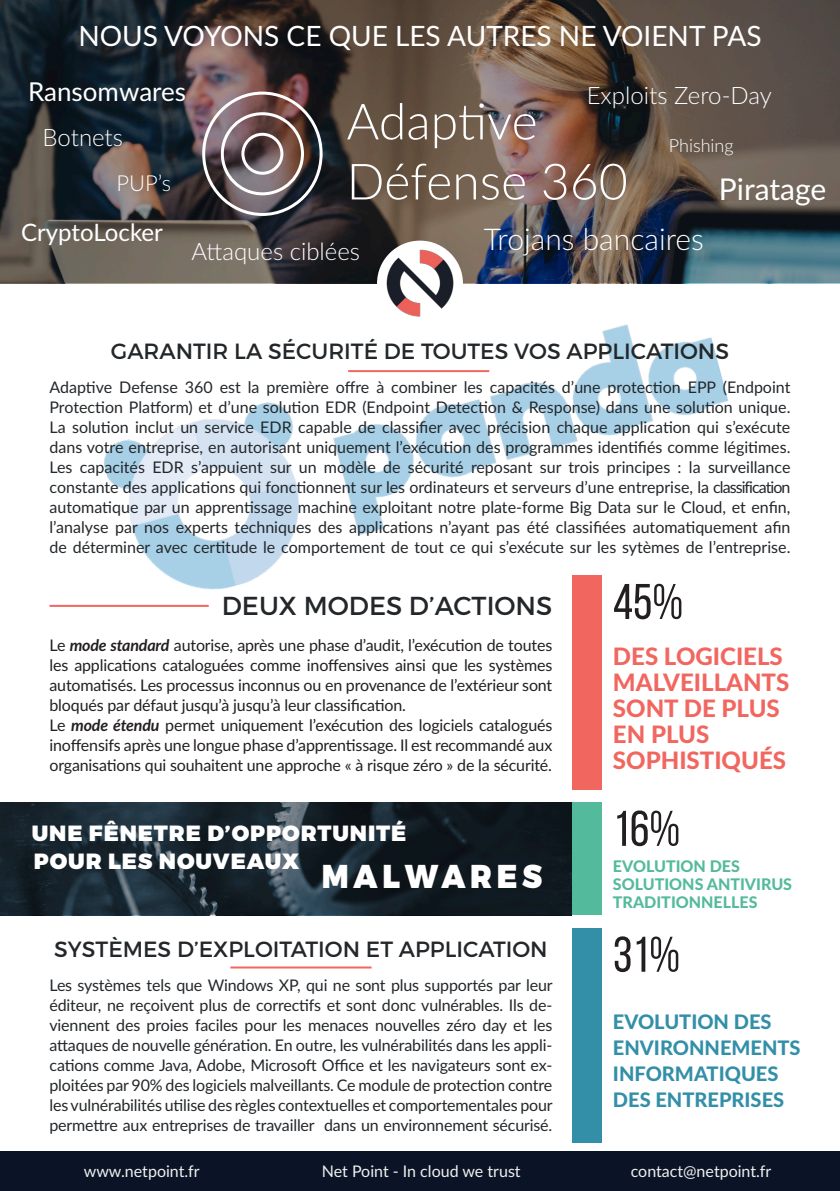
<style>
.page{position:relative;width:840px;height:1191px;background:#fff}
.page>*{position:absolute;margin:0;border:0;box-sizing:border-box;transform-origin:0 0}
.t1{font:300 50px "Lato";color:#fff}
.t2{font:50px "Bebas Neue";color:#231f20}
.t3{font:900 33px "Montserrat";letter-spacing:.16em;color:#fff;scale:.91 1}
.t4{font:300 30px "Lato";color:#fff}
.t5{font:30px "Lato";color:#fff}
.t6{font:28px "Lato";color:#fff}
.t7{font:26px "Montserrat";color:#23272a}
.t8{font:26px "Lato";color:#fff}
.t9{font:800 24px/26px "Lato";color:#f16760}
.t10{font:300 24px "Lato";color:#fff}
.t11{font:24px "Lato";color:#fff}
.t12{font:22px "Montserrat";color:#23272a}
.t13{font:900 22px "Montserrat";letter-spacing:.04em;color:#fff}
.t14{font:300 22px "Lato";color:#fff}
.t15{font:800 20px/26px "Lato";color:#338fa8}
.t16{font:300 18px "Lato";color:#fff}
.t17{font:16px/20px "Lato";letter-spacing:-.01em;color:#23272a;text-align:justify}
.t18{font:16px/20px "Lato";letter-spacing:-.01em;color:#231f20;text-align:justify}
.t19{font:16px "Lato";color:#eff0f0}
.t20{font:800 16px/18px "Lato";color:#54ba9c}
.s1{font-weight:700;font-style:italic}
</style>
<div class="page">
<img style="left:99px;top:324px;width:629px;height:286px">
<hr style="left:348px;top:370px;width:141px;height:2px;background:#f16760">
<hr style="left:49px;top:605px;width:160px;height:2px;background:#f16760">
<hr style="left:230px;top:966px;width:141px;height:2px;background:#f16760">
<svg style="left:0;top:802px;width:586px;height:113px;background:#19252e"></svg>
<div style="left:571px;top:575px;width:30px;height:215px;background:#f16760"></div>
<div style="left:571px;top:802px;width:30px;height:112px;background:#54ba9c"></div>
<div style="left:571px;top:928px;width:30px;height:214px;background:#338fa8"></div>
<img style="left:0;top:0;width:839px;height:283px">
<div style="left:377px;top:241px;width:85px;height:85px;background:#fff;border-radius:50%"></div>
<img style="left:383px;top:246px;width:73px;height:71px">
<div style="left:241px;top:133px;width:42px;height:42px;border:3px solid #fff;border-radius:50%"></div>
<div style="left:221px;top:112px;width:83px;height:83px;border:3px solid #fff;border-radius:50%"></div>
<div style="left:202px;top:92px;width:120px;height:124px;border:3px solid #fff;border-radius:50%"></div>
<div style="left:0;top:1151px;width:839px;height:40px;background:#0b1426"></div>
<p class="t6" style="left:78px;top:16px;width:684px">NOUS VOYONS CE QUE LES AUTRES NE VOIENT PAS</p>
<p class="t8" style="left:28px;top:73px;width:160px">Ransomwares</p>
<p class="t10" style="left:43px;top:120px;width:82px">Botnets</p>
<p class="t14" style="left:116px;top:168px;width:56px">PUP’s</p>
<p class="t10" style="left:586px;top:78px;width:187px">Exploits Zero-Day</p>
<p class="t1" style="left:346px;top:87px;width:192px">Adaptive</p>
<p class="t1" style="left:346px;top:147px;width:282px">Défense 360</p>
<p class="t16" style="left:668px;top:133px;width:66px">Phishing</p>
<p class="t5" style="left:718px;top:167px;width:109px">Piratage</p>
<p class="t11" style="left:21px;top:215px;width:143px">CryptoLocker</p>
<p class="t10" style="left:191px;top:234px;width:170px">Attaques ciblées</p>
<p class="t4" style="left:483px;top:218px;width:221px">Trojans bancaires</p>
<p class="t12" style="left:111px;top:338px;width:619px">GARANTIR LA SÉCURITÉ DE TOUTES VOS APPLICATIONS</p>
<p class="t17" style="left:49px;top:376px;width:742px">Adaptive Defense 360 est la première offre à combiner les capacités d’une protection EPP (Endpoint Protection Platform) et d’une solution EDR (Endpoint Detection &amp; Response) dans une solution unique.<br>La solution inclut un service EDR capable de classifier avec précision chaque application qui s’exécute dans votre entreprise, en autorisant uniquement l’exécution des programmes identifiés comme légitimes.<br>Les capacités EDR s’appuient sur un modèle de sécurité reposant sur trois principes : la surveillance constante des applications qui fonctionnent sur les ordinateurs et serveurs d’une entreprise, la classification automatique par un apprentissage machine exploitant notre plate-forme Big Data sur le Cloud, et enfin, l’analyse par nos experts techniques des applications n’ayant pas été classifiées automatiquement afin de déterminer avec certitude le comportement de tout ce qui s’exécute sur les sytèmes de l’entreprise.</p>
<p class="t7" style="left:222px;top:590px;width:332px">DEUX MODES D’ACTIONS</p>
<p class="t18" style="left:49px;top:635px;width:504px">Le <span class="s1">mode standard</span> autorise, après une phase d’audit, l’exécution de toutes les applications cataloguées comme inoffensives ainsi que les systèmes automatisés. Les processus inconnus ou en provenance de l’extérieur sont bloqués par défaut jusqu’à jusqu’à leur classification.</p>
<p class="t18" style="left:49px;top:715px;width:504px">Le <span class="s1">mode étendu</span> permet uniquement l’exécution des logiciels catalogués inoffensifs après une longue phase d’apprentissage. Il est recommandé aux organisations qui souhaitent une approche « à risque zéro » de la sécurité.</p>
<p class="t13" style="left:32px;top:820px;width:376px">UNE FÊNETRE D’OPPORTUNITÉ</p>
<p class="t13" style="left:34px;top:848px;width:267px">POUR LES NOUVEAUX</p>
<p class="t3" style="left:322px;top:855px;width:243px">MALWARES</p>
<p class="t12" style="left:54px;top:935px;width:495px">SYSTÈMES D’EXPLOITATION ET APPLICATION</p>
<p class="t17" style="left:49px;top:974px;width:504px">Les systèmes tels que Windows XP, qui ne sont plus supportés par leur éditeur, ne reçoivent plus de correctifs et sont donc vulnérables. Ils de&shy;viennent des proies faciles pour les menaces nouvelles zéro day et les attaques de nouvelle génération. En outre, les vulnérabilités dans les appli&shy;cations comme Java, Adobe, Microsoft Office et les navigateurs sont ex&shy;ploitées par 90% des logiciels malveillants. Ce module de protection contre les vulnérabilités utilise des règles contextuelles et comportementales pour permettre aux entreprises de travailler dans un environnement sécurisé.</p>
<p class="t2" style="left:612px;top:574px;width:72px">45%</p>
<p class="t9" style="left:612px;top:642px;width:178px">DES LOGICIELS<br>MALVEILLANTS<br>SONT DE PLUS<br>EN PLUS</p>
<p class="t9" style="left:612px;top:746px;width:174px">SOPHISTIQUÉS</p>
<p class="t2" style="left:612px;top:801px;width:69px">16%</p>
<p class="t20" style="left:612px;top:856px;width:128px">EVOLUTION DES</p>
<p class="t20" style="left:612px;top:874px;width:180px">SOLUTIONS ANTIVIRUS<br>TRADITIONNELLES</p>
<p class="t2" style="left:612px;top:927px;width:69px">31%</p>
<p class="t15" style="left:612px;top:1008px;width:160px">EVOLUTION DES</p>
<p class="t15" style="left:612px;top:1034px;width:189px">ENVIRONNEMENTS<br>INFORMATIQUES</p>
<p class="t15" style="left:612px;top:1086px;width:173px">DES ENTREPRISES</p>
<p class="t19" style="left:84px;top:1159px;width:117px">www.netpoint.fr</p>
<p class="t19" style="left:322px;top:1159px;width:200px">Net Point - In cloud we trust</p>
<p class="t19" style="left:630px;top:1159px;width:142px">contact@netpoint.fr</p>
</div>
